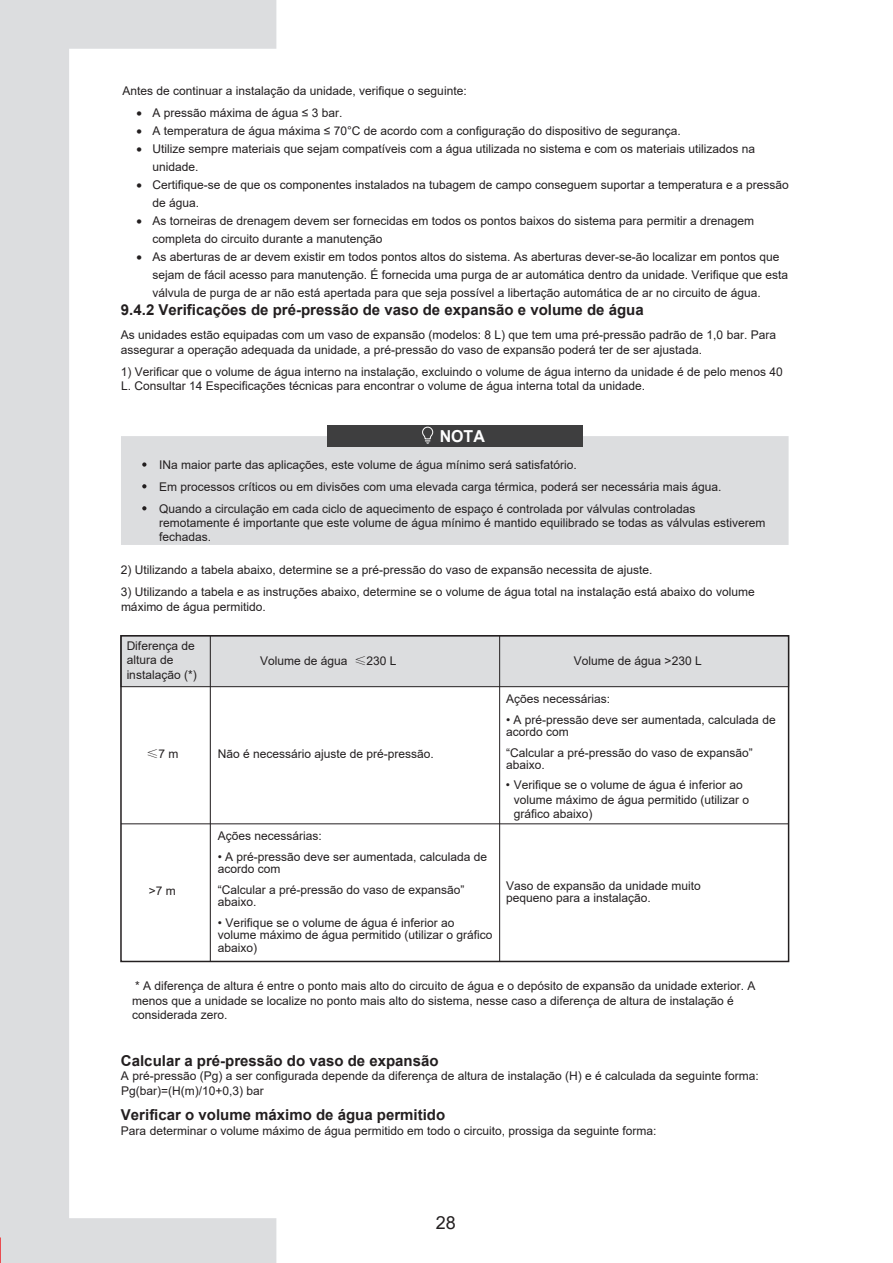
<style>
.page{position:relative;width:893px;height:1263px;background:#fff}
.page>*{position:absolute;margin:0;border:0;box-sizing:border-box;transform-origin:0 0}
.t1{font:18px "Arial";color:#231f20}
.t2{font:700 16.5px "Arial";color:#fff}
.t3{font:700 15px "Arial";color:#231f20}
.t4{font:12px/14.4px "Arial";color:#231f20}
.s1{font-style:inherit}
.s2{font-family:"FZLTHK GBK1 0"}
</style>
<div class="page">
<div style="left:121px;top:635px;width:668px;height:52px;background:#dcdddf;border:1px solid #231f20"></div>
<hr style="left:121px;top:823px;width:668px;height:1px;background:#231f20">
<hr style="left:499px;top:636px;width:1px;height:326px;background:#231f20">
<div style="left:276px;top:436px;width:513px;height:109px;background:#dcdddf"></div>
<div style="left:327px;top:425px;width:255px;height:21px;background:#3e3e3f"></div>
<svg style="left:422px;top:426px;width:11px;height:18px"></svg>
<svg style="left:2px;top:0;width:274px;height:1263px"></svg>
<hr style="left:0;top:0;width:2px;height:1263px;background:#dcdddf">
<p class="t4" style="left:122px;top:84px;width:346px">Antes de continuar a instalação da unidade, verifique o seguinte:</p>
<p class="t4" style="left:136px;top:105px;width:208px">• A pressão máxima de água ≤ 3 bar.</p>
<p class="t4" style="left:136px;top:123px;width:546px">• A temperatura de água máxima ≤ 70°C de acordo com a configuração do dispositivo de segurança.</p>
<p class="t4" style="left:152px;top:139px;width:604px;line-height:18px;text-indent:-16px">• Utilize sempre materiais que sejam compatíveis com a água utilizada no sistema e com os materiais utilizados na unidade.</p>
<p class="t4" style="left:152px;top:175px;width:638px;line-height:18px;text-indent:-16px">• Certifique-se de que os componentes instalados na tubagem de campo conseguem suportar a temperatura e a pressão de água.</p>
<p class="t4" style="left:152px;top:211px;width:603px;line-height:18px;text-indent:-16px">• As torneiras de drenagem devem ser fornecidas em todos os pontos baixos do sistema para permitir a drenagem completa do circuito durante a manutenção</p>
<p class="t4" style="left:152px;top:247px;width:637px;line-height:18px;text-indent:-16px">• As aberturas de ar devem existir em todos pontos altos do sistema. As aberturas dever-se-ão localizar em pontos que sejam de fácil acesso para manutenção. É fornecida uma purga de ar automática dentro da unidade. Verifique que esta válvula de purga de ar não está apertada para que seja possível a libertação automática de ar no circuito de água.</p>
<p class="t3" style="left:121px;top:299px;width:524px"><span class="s1">9.4.2</span> Verificações de pré-pressão de vaso de expansão e volume de água</p>
<p class="t4" style="left:121px;top:328px;width:656px">As unidades estão equipadas com um vaso de expansão (modelos: 8 L) que tem uma pré-pressão padrão de 1,0 bar. Para assegurar a operação adequada da unidade, a pré-pressão do vaso de expansão poderá ter de ser ajustada.</p>
<p class="t4" style="left:121px;top:364px;width:663px">1) Verificar que o volume de água interno na instalação, excluindo o volume de água interno da unidade é de pelo menos 40<br>L. Consultar 14 Especificações técnicas para encontrar o volume de água interna total da unidade.</p>
<h2 class="t2" style="left:440px;top:424px;width:47px">NOTA</h2>
<p class="t4" style="left:159px;top:453px;width:564px;line-height:21.9px">INa maior parte das aplicações, este volume de água mínimo será satisfatório.<br>Em processos críticos ou em divisões com uma elevada carga térmica, poderá ser necessária mais água.<br>Quando a circulação em cada ciclo de aquecimento de espaço é controlada por válvulas controladas</p>
<p class="t4" style="left:159px;top:515px;width:608px">remotamente é importante que este volume de água mínimo é mantido equilibrado se todas as válvulas estiverem fechadas.</p>
<p class="t4" style="left:121px;top:563px;width:533px">2) Utilizando a tabela abaixo, determine se a pré-pressão do vaso de expansão necessita de ajuste.</p>
<p class="t4" style="left:121px;top:585px;width:635px">3) Utilizando a tabela e as instruções abaixo, determine se o volume de água total na instalação está abaixo do volume máximo de água permitido.</p>
<p class="t4" style="left:127px;top:638px;width:72px">Diferença de altura de instalação (*)</p>
<p class="t4" style="left:147px;top:747px;width:34px"><span class="s2">≤</span>7 m</p>
<p class="t4" style="left:149px;top:883px;width:29px">&gt;7 m</p>
<p class="t4" style="left:260px;top:654px;width:138px">Volume de água <span class="s2">≤</span>230 L</p>
<p class="t4" style="left:574px;top:653px;width:129px">Volume de água &gt;230 L</p>
<p class="t4" style="left:218px;top:747px;width:218px">Não é necessário ajuste de pré-pressão.</p>
<p class="t4" style="left:218px;top:829px;width:106px">Ações necessárias:</p>
<p class="t4" style="left:218px;top:850px;width:271px;line-height:12.8px">• A pré-pressão deve ser aumentada, calculada de acordo com</p>
<p class="t4" style="left:218px;top:883px;width:248px;line-height:12.8px">“Calcular a pré-pressão do vaso de expansão” abaixo.</p>
<p class="t4" style="left:218px;top:916px;width:276px;line-height:12.8px">• Verifique se o volume de água é inferior ao volume máximo de água permitido (utilizar o gráfico abaixo)</p>
<p class="t4" style="left:506px;top:692px;width:106px">Ações necessárias:</p>
<p class="t4" style="left:506px;top:713px;width:271px;line-height:12.8px">• A pré-pressão deve ser aumentada, calculada de acordo com</p>
<p class="t4" style="left:506px;top:746px;width:248px;line-height:12.8px">“Calcular a pré-pressão do vaso de expansão” abaixo.</p>
<p class="t4" style="left:514px;top:778px;width:237px;text-indent:-8px">• Verifique se o volume de água é inferior ao volume máximo de água permitido (utilizar o gráfico abaixo)</p>
<p class="t4" style="left:506px;top:879px;width:196px;line-height:12.8px">Vaso de expansão da unidade muito pequeno para a instalação.</p>
<p class="t4" style="left:132px;top:979px;width:625px">* A diferença de altura é entre o ponto mais alto do circuito de água e o depósito de expansão da unidade exterior. A menos que a unidade se localize no ponto mais alto do sistema, nesse caso a diferença de altura de instalação é considerada zero.</p>
<p class="t3" style="left:121px;top:1050px;width:319px">Calcular a pré-pressão do vaso de expansão</p>
<p class="t4" style="left:121px;top:1069px;width:639px">A pré-pressão (Pg) a ser configurada depende da diferença de altura de instalação (H) e é calculada da seguinte forma:<br>Pg(bar)=(H(m)/10+0,3) bar</p>
<p class="t3" style="left:121px;top:1104px;width:326px">Verificar o volume máximo de água permitido</p>
<p class="t4" style="left:121px;top:1123px;width:537px">Para determinar o volume máximo de água permitido em todo o circuito, prossiga da seguinte forma:</p>
<h1 class="t1" style="left:436px;top:1210px;width:22px">28</h1>
</div>
